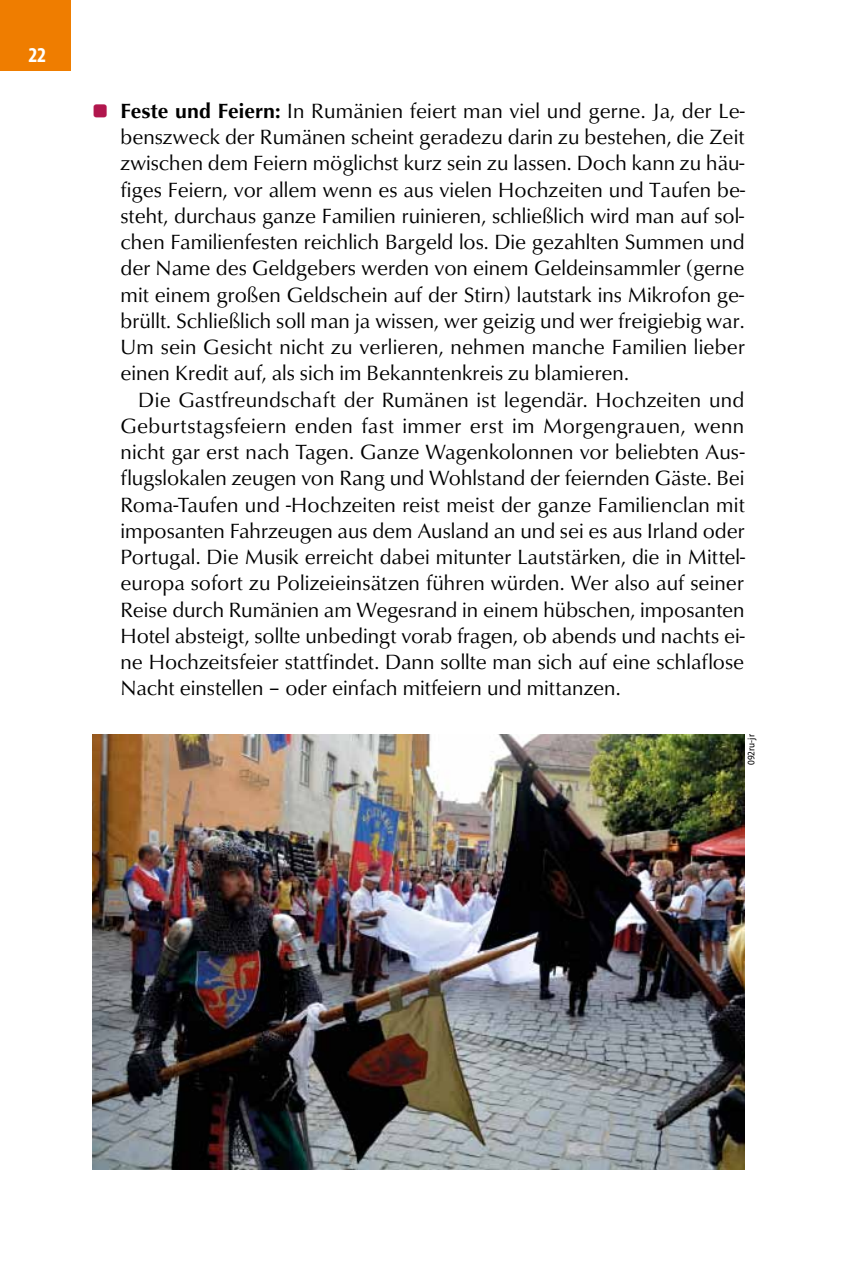
<style>
.page{position:relative;width:851px;height:1276px;background:#fff}
.page>*{position:absolute;margin:0;border:0;box-sizing:border-box;transform-origin:0 0}
.t1{font:21.25px/26.2px "Classico URW";color:#000;text-align:justify}
.t2{font:700 condensed 21.25px "Myriad Pro";color:#fff}
.t3{font:semi-condensed 10px "Myriad Pro";color:#000}
.s1{font-family:"Button Bonus Rounded Negative";font-size:16.25px;color:#b1164d}
.s2{font-weight:700}
</style>
<div class="page">
<div style="left:0;top:0;width:71px;height:71px;background:#ef7d00"></div>
<img style="left:92px;top:734px;width:652px;height:435px">
<p class="t2" style="left:28px;top:42px;width:19px">22</p>
<p class="t1" style="left:120px;top:98px;width:626px;text-indent:-28px"><span class="s1">±</span> <span class="s2">Feste und Feiern:</span> In Rumänien feiert man viel und gerne. Ja, der Le&shy;benszweck der Rumänen scheint geradezu darin zu bestehen, die Zeit zwischen dem Feiern möglichst kurz sein zu lassen. Doch kann zu häu&shy;figes Feiern, vor allem wenn es aus vielen Hochzeiten und Taufen be&shy;steht, durchaus ganze Familien ruinieren, schließlich wird man auf sol&shy;chen Familienfesten reichlich Bargeld los. Die gezahlten Summen und der Name des Geldgebers werden von einem Geldeinsammler (gerne mit einem großen Geldschein auf der Stirn) lautstark ins Mikrofon ge&shy;brüllt. Schließlich soll man ja wissen, wer geizig und wer freigiebig war.<br>Um sein Gesicht nicht zu verlieren, nehmen manche Familien lieber einen Kredit auf, als sich im Bekanntenkreis zu blamieren.</p>
<p class="t1" style="left:120px;top:387px;width:626px;text-indent:18px">Die Gastfreundschaft der Rumänen ist legendär. Hochzeiten und Geburtstagsfeiern enden fast immer erst im Morgengrauen, wenn nicht gar erst nach Tagen. Ganze Wagenkolonnen vor beliebten Aus&shy;flugslokalen zeugen von Rang und Wohlstand der feiernden Gäste. Bei Roma-Taufen und -Hochzeiten reist meist der ganze Familienclan mit imposanten Fahrzeugen aus dem Ausland an und sei es aus Irland oder Portugal. Die Musik erreicht dabei mitunter Lautstärken, die in Mittel&shy;europa sofort zu Polizeieinsätzen führen würden. Wer also auf seiner Reise durch Rumänien am Wegesrand in einem hübschen, imposanten Hotel absteigt, sollte unbedingt vorab fragen, ob abends und nachts ei&shy;ne Hochzeitsfeier stattfindet. Dann sollte man sich auf eine schlaflose Nacht einstellen – oder einfach mitfeiern und mittanzen.</p>
<p class="t3" style="left:745px;top:765px;width:32px;rotate:-90deg">092ru-jr</p>
</div>
